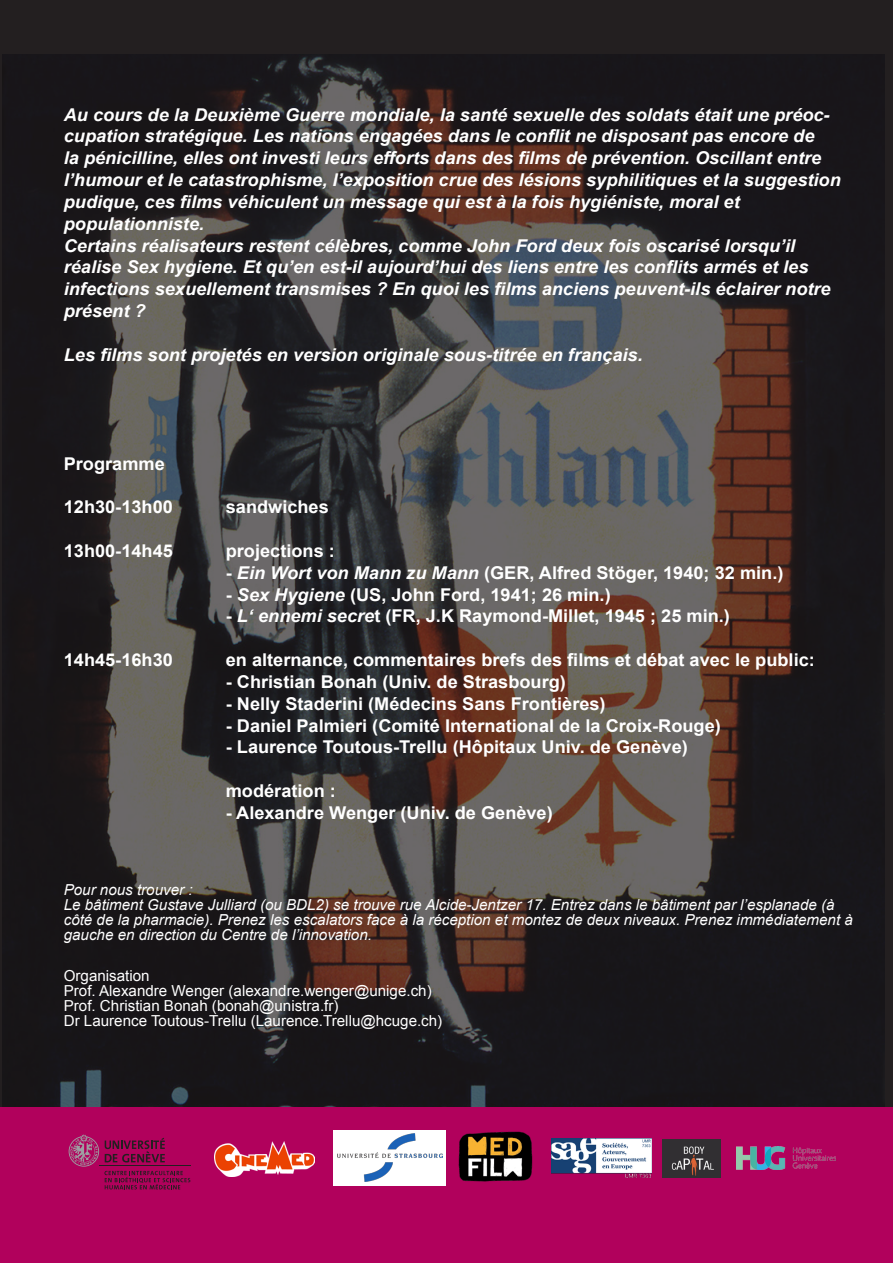
<style>
.page{position:relative;width:893px;height:1263px;background:#fff}
.page>*{position:absolute;margin:0;border:0;box-sizing:border-box;transform-origin:0 0}
.t1{font:italic 700 17.7px/21.8px "Arial";color:#fff}
.t2{font:700 17.7px "Arial";color:#fff}
.t3{font:italic 15.15px/15.1px "Arial";color:#fff}
.t4{font:15.15px "Arial";color:#fff}
.s1{font-style:italic}
</style>
<div class="page">
<div style="left:0;top:0;width:893px;height:1113px;background:#231f20"></div>
<img style="left:3px;top:54px;width:881px;height:1053px">
<div style="left:0;top:1107px;width:893px;height:156px;background:#b1015c"></div>
<img style="left:663px;top:1139px;width:57px;height:38px">
<img style="left:551px;top:1138px;width:100px;height:40px">
<img style="left:458px;top:1131px;width:74px;height:50px">
<img style="left:215px;top:1142px;width:99px;height:34px">
<img style="left:736px;top:1147px;width:100px;height:22px">
<div style="left:333px;top:1130px;width:112px;height:56px;background:#fff"></div>
<img style="left:337px;top:1133px;width:106px;height:49px">
<hr style="left:99px;top:1166px;width:92px;height:1px;background:#231f20">
<svg style="left:69px;top:1134px;width:121px;height:55px"></svg>
<p class="t1" style="left:64px;top:104px;width:778px">Au cours de la Deuxième Guerre mondiale, la santé sexuelle des soldats était une préoc&shy;cupation stratégique. Les nations engagées dans le conflit ne disposant pas encore de<br>la pénicilline, elles ont investi leurs efforts dans des films de prévention. Oscillant entre l’humour et le catastrophisme, l’exposition crue des lésions syphilitiques et la suggestion pudique, ces films véhiculent un message qui est à la fois hygiéniste, moral et</p>
<p class="t1" style="left:64px;top:213px;width:142px">populationniste.</p>
<p class="t1" style="left:64px;top:235px;width:733px">Certains réalisateurs restent célèbres, comme John Ford deux fois oscarisé lorsqu’il</p>
<p class="t1" style="left:64px;top:257px;width:768px">réalise Sex hygiene. Et qu’en est-il aujourd’hui des liens entre les conflits armés et les infections sexuellement transmises ? En quoi les films anciens peuvent-ils éclairer notre présent ?</p>
<p class="t1" style="left:64px;top:344px;width:580px">Les films sont projetés en version originale sous-titrée en français.</p>
<p class="t2" style="left:64px;top:452px;width:103px">Programme</p>
<p class="t2" style="left:64px;top:495px;width:111px">12h30-13h00</p>
<p class="t2" style="left:226px;top:495px;width:105px">sandwiches</p>
<p class="t2" style="left:64px;top:539px;width:111px">13h00-14h45</p>
<p class="t2" style="left:226px;top:539px;width:111px">projections :</p>
<p class="t2" style="left:226px;top:561px;width:559px">- <span class="s1">Ein Wort von Mann zu Mann</span> (GER, Alfred Stöger, 1940; 32 min.)</p>
<p class="t2" style="left:226px;top:583px;width:386px">- <span class="s1">Sex Hygiene</span> (US, John Ford, 1941; 26 min.)</p>
<p class="t2" style="left:226px;top:604px;width:506px">- <span class="s1">L‘ ennemi secre</span>t (FR, J.K Raymond-Millet, 1945 ; 25 min.)</p>
<p class="t2" style="left:64px;top:648px;width:111px">14h45-16h30</p>
<p class="t2" style="left:226px;top:648px;width:591px">en alternance, commentaires brefs des films et débat avec le public:</p>
<p class="t2" style="left:226px;top:670px;width:342px">- Christian Bonah (Univ. de Strasbourg)</p>
<p class="t2" style="left:226px;top:692px;width:381px">- Nelly Staderini (Médecins Sans Frontières)</p>
<p class="t2" style="left:226px;top:713px;width:497px">- Daniel Palmieri (Comité International de la Croix-Rouge)</p>
<p class="t2" style="left:226px;top:735px;width:463px">- Laurence Toutous-Trellu (Hôpitaux Univ. de Genève)</p>
<p class="t2" style="left:226px;top:779px;width:112px">modération :</p>
<p class="t2" style="left:226px;top:801px;width:328px">- Alexandre Wenger (Univ. de Genève)</p>
<p class="t3" style="left:64px;top:882px;width:130px">Pour nous trouver :</p>
<p class="t3" style="left:64px;top:897px;width:790px">Le bâtiment Gustave Julliard (ou BDL2) se trouve rue Alcide-Jentzer 17. Entrez dans le bâtiment par l’esplanade (à côté de la pharmacie). Prenez les escalators face à la réception et montez de deux niveaux. Prenez immédiatement à gauche en direction du Centre de l’innovation.</p>
<p class="t4" style="left:64px;top:965px;width:87px">Organisation</p>
<p class="t4" style="left:64px;top:980px;width:369px">Prof. Alexandre Wenger (alexandre.wenger@unige.ch)</p>
<p class="t4" style="left:64px;top:996px;width:276px">Prof. Christian Bonah (bonah@unistra.fr)</p>
<p class="t4" style="left:64px;top:1011px;width:380px">Dr Laurence Toutous-Trellu (Laurence.Trellu@hcuge.ch)</p>
</div>
